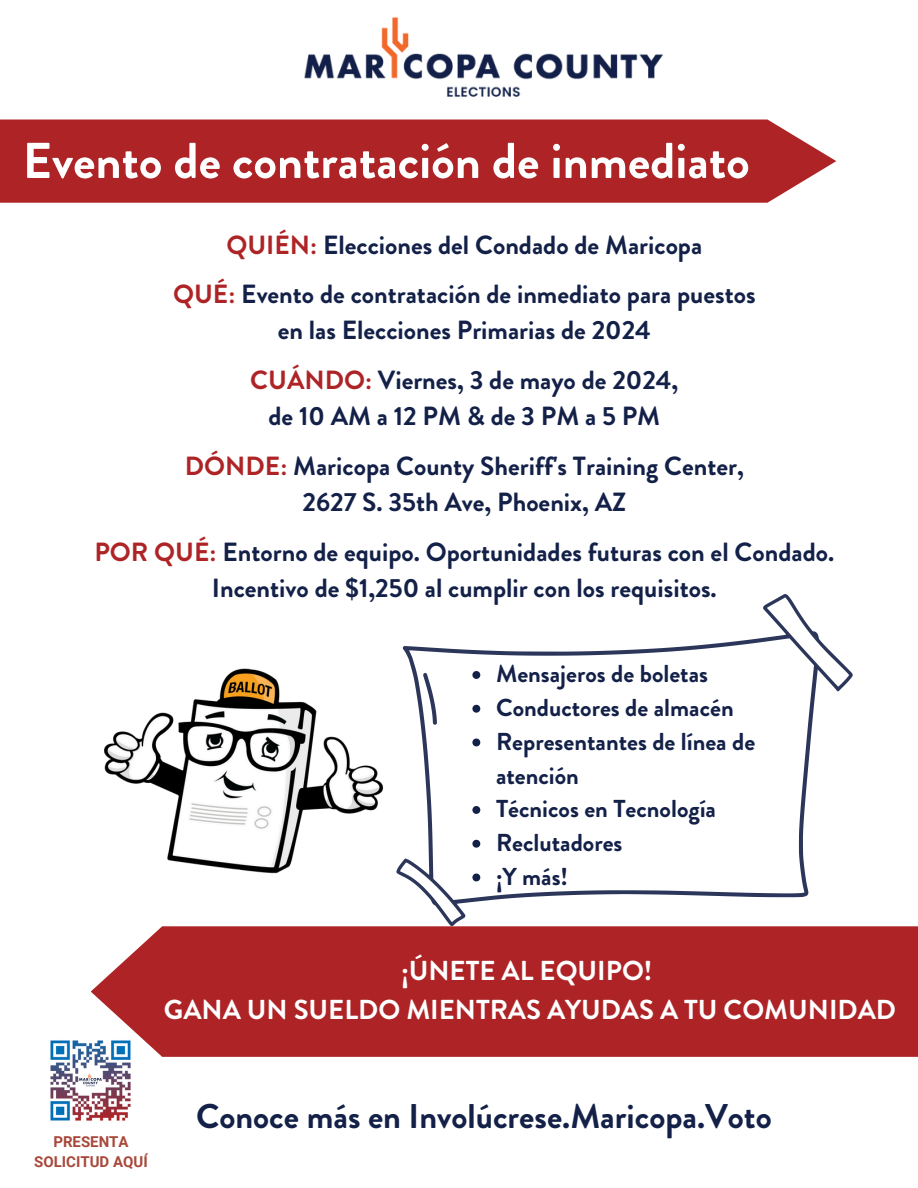
<style>
.page{position:relative;width:918px;height:1188px;background:#fff}
.page>*{position:absolute;margin:0;border:0;box-sizing:border-box;transform-origin:0 0}
.t1{font:700 50.25px "Brandon Grotesque";color:#fff}
.t2{font:700 34.2px "Brandon Grotesque";color:#132048}
.t3{font:700 27.3px/38.2px "Brandon Grotesque";color:#fff;text-align:center}
.t4{font:700 26.25px/36px "Brandon Grotesque";color:#132048;text-align:center}
.t5{font:700 24.45px/33.8px "Brandon Grotesque";color:#132048}
.t6{font:700 15px "Roboto";color:#a8483a}
.s1{color:#ae2426}
</style>
<div class="page">
<img style="left:50px;top:1040px;width:81px;height:81px">
<img style="left:304px;top:17px;width:359px;height:80px">
<svg style="left:396px;top:594px;width:457px;height:332px"></svg>
<svg style="left:423px;top:673px;width:14px;height:52px"></svg>
<svg style="left:472px;top:671px;width:8px;height:8px"></svg>
<svg style="left:472px;top:705px;width:8px;height:8px"></svg>
<svg style="left:472px;top:739px;width:8px;height:7px"></svg>
<svg style="left:472px;top:806px;width:8px;height:8px"></svg>
<svg style="left:472px;top:840px;width:8px;height:8px"></svg>
<svg style="left:472px;top:874px;width:8px;height:7px"></svg>
<img style="left:104px;top:668px;width:279px;height:206px">
<div style="left:0;top:120px;width:836px;height:83px;background:#ae2426"></div>
<div style="left:91px;top:926px;width:827px;height:131px;background:#ae2426"></div>
<p class="t1" style="left:23px;top:125px;width:729px">Evento de contratación de inmediato</p>
<p class="t4" style="left:226px;top:227px;width:477px"><span class="s1">QUIÉN:</span> Elecciones del Condado de Maricopa</p>
<p class="t4" style="left:173px;top:277px;width:584px"><span class="s1">QUÉ:</span> Evento de contratación de inmediato para puestos en las Elecciones Primarias de 2024</p>
<p class="t4" style="left:250px;top:363px;width:430px"><span class="s1">CUÁNDO:</span> Viernes, 3 de mayo de 2024, de10AMa12PM&amp;de3PMa5PM</p>
<h3 class="t4" style="left:185px;top:448px;width:560px"><span class="s1">DÓNDE:</span> Maricopa County Sheriff's Training Center,<br>2627 S. 35th Ave, Phoenix, AZ</h3>
<p class="t4" style="left:94px;top:534px;width:741px"><span class="s1">POR QUÉ:</span> Entorno de equipo. Oportunidades futuras con el Condado.<br>Incentivo de $1,250 al cumplir con los requisitos.</p>
<h4 class="t5" style="left:496px;top:657px;width:214px">Mensajeros de boletas</h4>
<h4 class="t5" style="left:496px;top:691px;width:239px">Conductores de almacén</h4>
<h4 class="t5" style="left:496px;top:725px;width:261px">Representantes de línea de atención</h4>
<h4 class="t5" style="left:496px;top:792px;width:222px">Técnicos en Tecnología</h4>
<h4 class="t5" style="left:496px;top:826px;width:128px">Reclutadores</h4>
<p class="t5" style="left:496px;top:860px;width:74px">¡Y más!</p>
<p class="t3" style="left:164px;top:952px;width:734px">¡ÚNETE AL EQUIPO!<br>GANA UN SUELDO MIENTRAS AYUDAS A TU COMUNIDAD</p>
<p class="t6" style="left:53px;top:1133px;width:77px">PRESENTA</p>
<p class="t6" style="left:34px;top:1153px;width:115px">SOLICITUD AQUÍ</p>
<h2 class="t2" style="left:196px;top:1092px;width:577px">Conoce más en Involúcrese.Maricopa.Voto</h2>
</div>
